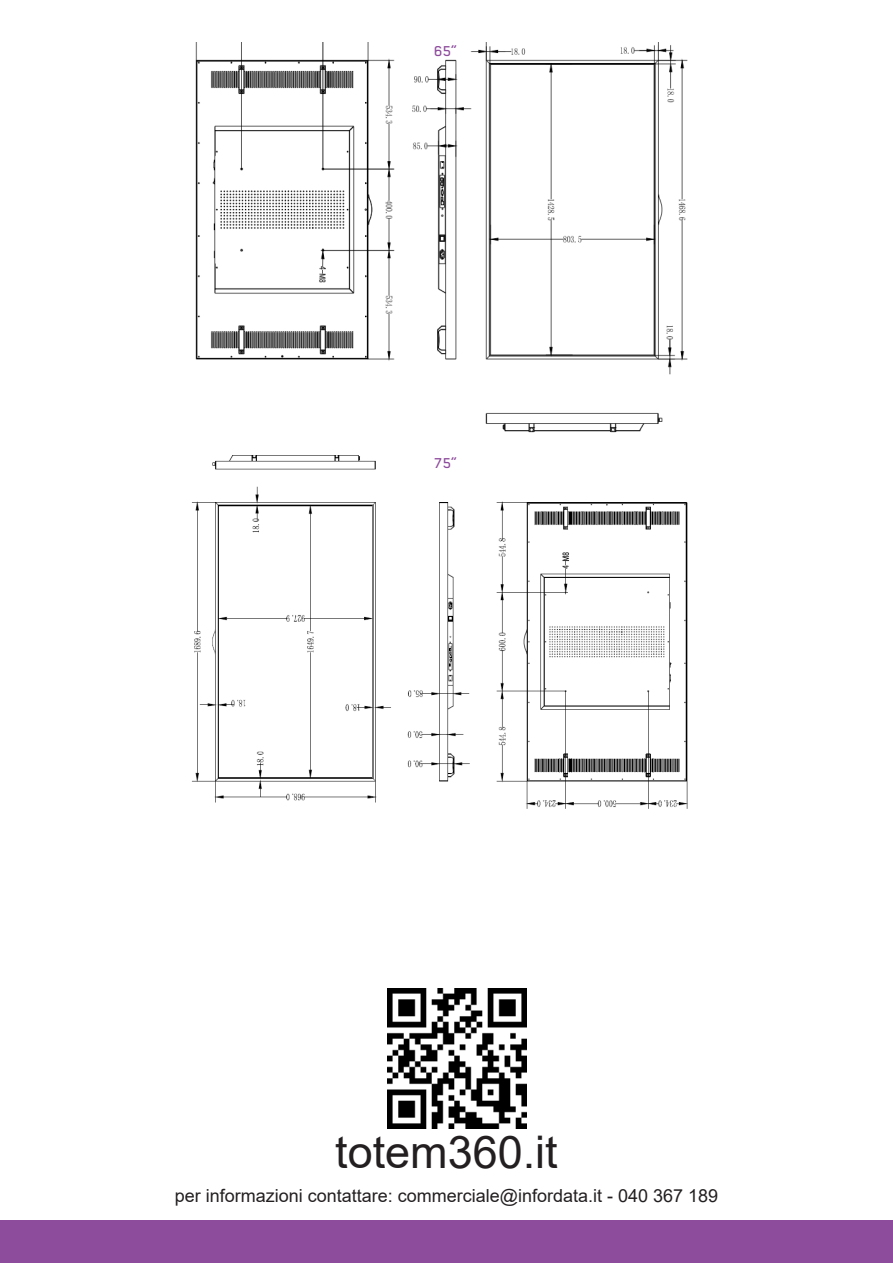
<style>
.page{position:relative;width:893px;height:1263px;background:#fff}
.page>*{position:absolute;margin:0;border:0;box-sizing:border-box;transform-origin:0 0}
.t1{font:45px "Arial";color:#231f20}
.t2{font:18px "Arial";color:#231f20}
.t3{font:500 16.5px "Blender Pro";color:#8e4c9d}
</style>
<div class="page">
<img style="left:387px;top:989px;width:140px;height:139px">
<div style="left:0;top:1220px;width:893px;height:43px;background:#8e4c9d"></div>
<img style="left:195px;top:43px;width:493px;height:390px">
<img style="left:191px;top:455px;width:497px;height:354px">
<p class="t3" style="left:435px;top:42px;width:24px">65”</p>
<p class="t3" style="left:435px;top:454px;width:24px">75”</p>
<p class="t1" style="left:335px;top:1121px;width:224px">totem360.it</p>
<p class="t2" style="left:175px;top:1183px;width:545px">per informazioni contattare: commerciale@infordata.it - 040 367 189</p>
</div>
